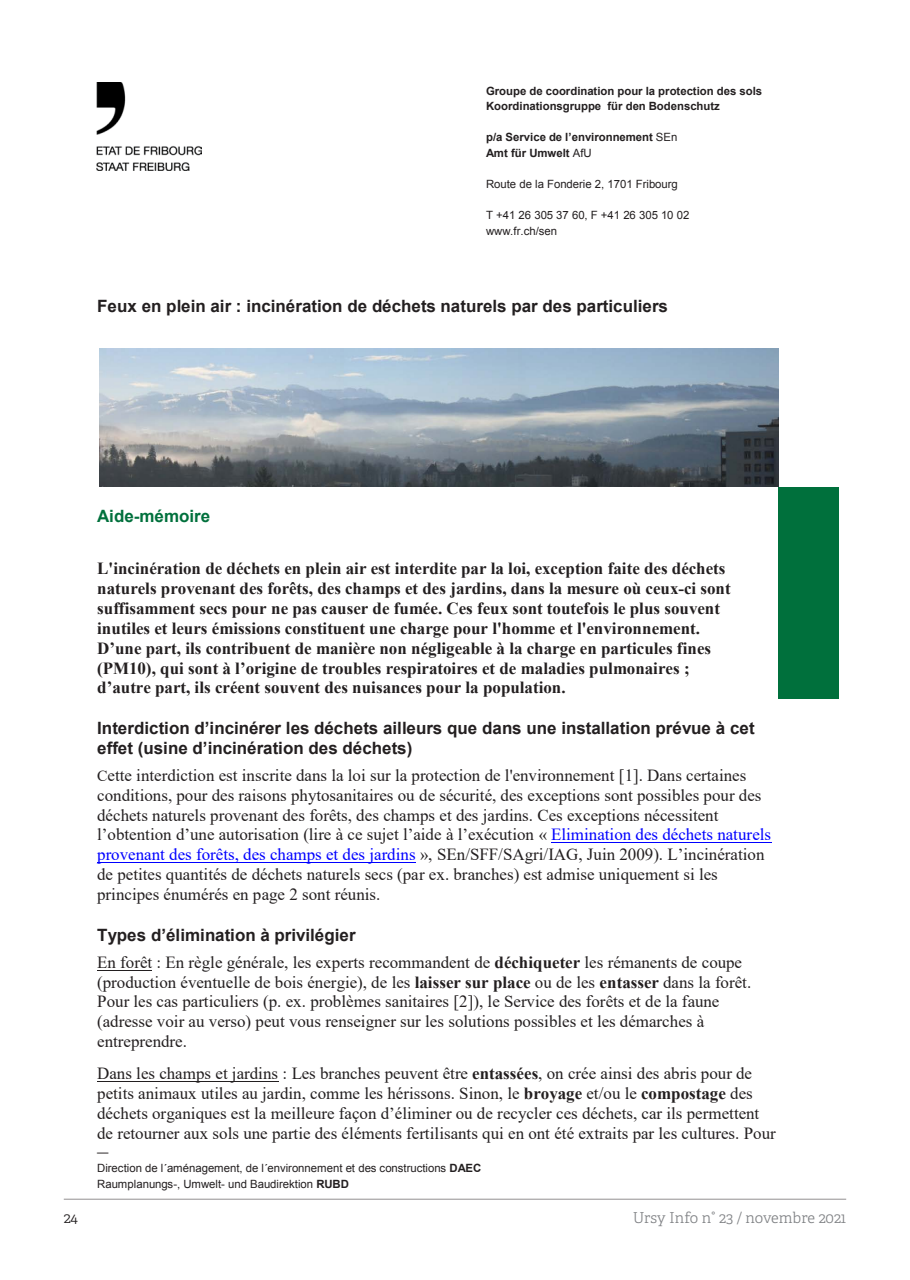
<style>
.page{position:relative;width:910px;height:1280px;background:#fff}
.page>*{position:absolute;margin:0;border:0;box-sizing:border-box;transform-origin:0 0}
.t1{font:16.95px/19.8px "Times New Roman";color:#231f20}
.t2{font:700 16.95px/19.8px "Times New Roman";color:#231f20}
.t3{font:700 16.95px/19.8px "Arial";color:#231f20}
.t4{font:700 16.95px "Arial";color:#00703c}
.t5{font:300 15px "Adelle Basic";color:#808285}
.t6{font:300 15px "Adelle Basic";color:#231f20}
.t7{font:11.4px/15.6px "Arial";letter-spacing:-.005em;color:#231f20}
.t8{font:700 11.4px/15.5px "Arial";color:#231f20}
.s1{font-weight:400}
.s2{font-size:15.6px}
.s3{color:#00f}
.s4{font-family:"Arial";font-weight:700}
.s5{font-weight:700}
</style>
<div class="page">
<hr style="left:64px;top:1199px;width:782px;height:1px;background:#231f20">
<img style="left:97px;top:82px;width:104px;height:89px">
<hr style="left:551px;top:842px;width:220px;height:1px;background:#00f">
<hr style="left:97px;top:862px;width:319px;height:1px;background:#00f">
<hr style="left:97px;top:969px;width:55px;height:1px;background:#231f20">
<hr style="left:97px;top:1081px;width:181px;height:1px;background:#231f20">
<img style="left:99px;top:348px;width:679px;height:139px">
<div style="left:778px;top:487px;width:61px;height:212px;background:#00703c"></div>
<p class="t8" style="left:486px;top:83px;width:278px">Groupe de coordination pour la protection des sols<br>Koordinationsgruppe für den Bodenschutz</p>
<p class="t8" style="left:486px;top:130px;width:193px">p/a Service de l’environnement <span class="s1">SEn<br></span>Amt für Umwelt <span class="s1">AfU</span></p>
<p class="t7" style="left:486px;top:176px;width:193px">Route de la Fonderie 2, 1701 Fribourg</p>
<p class="t7" style="left:486px;top:207px;width:205px">T +41 26 305 37 60, F +41 26 305 10 02 www.fr.ch/sen</p>
<p class="t3" style="left:97px;top:296px;width:572px">Feux en plein air : incinération de déchets naturels par des particuliers</p>
<p class="t4" style="left:97px;top:504px;width:115px">Aide-mémoire</p>
<p class="t2" style="left:97px;top:558px;width:635px">L'incinération de déchets en plein air est interdite par la loi, exception faite des déchets naturels provenant des forêts, des champs et des jardins, dans la mesure où ceux-ci sont suffisamment secs pour ne pas causer de fumée. Ces feux sont toutefois le plus souvent inutiles et leurs émissions constituent une charge pour l'homme et l'environnement.<br>D’une part, ils contribuent de manière non négligeable à la charge en particules fines (PM10), qui sont à l’origine de troubles respiratoires et de maladies pulmonaires ; d’autre part, ils créent souvent des nuisances pour la population.</p>
<p class="t3" style="left:97px;top:719px;width:659px">Interdiction d’incinérer les déchets ailleurs que dans une installation prévue à cet effet (usine d’incinération des déchets)</p>
<p class="t1" style="left:97px;top:765px;width:675px"><span class="s2">C</span>ette interdiction est inscrite dans la loi sur la protection de l'environnement [1]. Dans certaines conditions, pour des raisons phytosanitaires ou de sécurité, des exceptions sont possibles pour des déchets naturels provenant des forêts, des champs et des jardins. Ces exceptions nécessitent l’obtention d’une autorisation (lire à ce sujet l’aide à l’exécution « <span class="s3">Elimination des déchets naturels provenant des forêts, des champs et des jardins</span> », SEn/SFF/SAgri/IAG, Juin 2009). L’incinération de petites quantités de déchets naturels secs (par ex. branches) est admise uniquement si les principes énumérés en page 2 sont réunis.</p>
<p class="t1" style="left:97px;top:921px;width:646px;line-height:26.8px"><span class="s4">Types d’élimination à privilégier<br></span>En forêt : En règle générale, les experts recommandent de <span class="s5">déchiqueter</span> les rémanents de coupe</p>
<p class="t1" style="left:97px;top:971px;width:656px">(production éventuelle de bois énergie), de les <span class="s5">laisser sur place</span> ou de les <span class="s5">entasser</span> dans la forêt.<br>Pour les cas particuliers (p. ex. problèmes sanitaires [2]), le Service des forêts et de la faune (adresse voir au verso) peut vous renseigner sur les solutions possibles et les démarches à entreprendre.</p>
<p class="t1" style="left:97px;top:1063px;width:680px">Dans les champs et jardins : Les branches peuvent être <span class="s5">entassées</span>, on crée ainsi des abris pour de petits animaux utiles au jardin, comme les hérissons. Sinon, le <span class="s5">broyage</span> et/ou le <span class="s5">compostage</span> des déchets organiques est la meilleure façon d’éliminer ou de recycler ces déchets, car ils permettent de retourner aux sols une partie des éléments fertilisants qui en ont été extraits par les cultures. Pour</p>
<p class="t7" style="left:97px;top:1144px;width:386px">—<br>Direction de l´aménagement, de l´environnement et des constructions <span class="s5">DAEC<br></span>Raumplanungs-, Umwelt- und Baudirektion <span class="s5">RUBD</span></p>
<p class="t6" style="left:64px;top:1208px;width:16px">24</p>
<p class="t5" style="left:633px;top:1208px;width:215px">Ursy Info n° 23 / novembre 2021</p>
</div>
